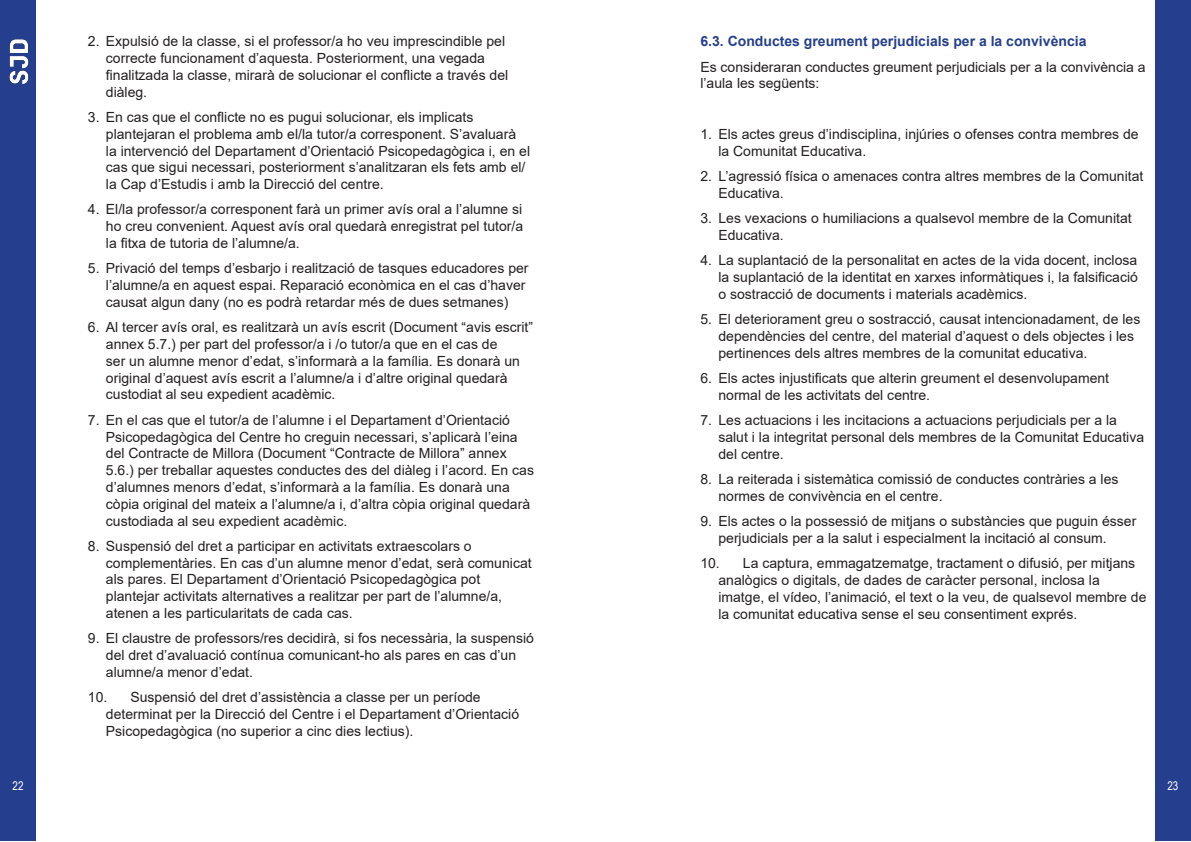
<style>
.page{position:relative;width:1191px;height:842px;background:#fff}
.page>*{position:absolute;margin:0;border:0;box-sizing:border-box;transform-origin:0 0}
.Cuerpo_Texto{font:14px/16.8px "Arial";color:#231f20}
.Cuerpo_Texto-2{font:700 14px "Arial";color:#253f8e}
.t1{font:12px "Arial Narrow";color:#fff}
</style>
<div class="page">
<div style="left:1155px;top:0;width:35px;height:841px;background:#253f8e"></div>
<div style="left:0;top:0;width:36px;height:841px;background:#253f8e"></div>
<img style="left:10px;top:39px;width:19px;height:44px">
<p class="Cuerpo_Texto" style="left:106px;top:33px;width:404px;text-indent:-18px">2. Expulsió de la classe, si el professor/a ho veu imprescindible pel correcte funcionament d’aquesta. Posteriorment, una vegada finalitzada la classe, mirarà de solucionar el conflicte a través del diàleg.</p>
<p class="Cuerpo_Texto" style="left:106px;top:108px;width:426px;text-indent:-18px">3. En cas que el conflicte no es pugui solucionar, els implicats plantejaran el problema amb el/la tutor/a corresponent. S’avaluarà la intervenció del Departament d’Orientació Psicopedagògica i, en el cas que sigui necessari, posteriorment s’analitzaran els fets amb el/ la Cap d’Estudis i amb la Direcció del centre.</p>
<p class="Cuerpo_Texto" style="left:106px;top:201px;width:419px;text-align:justify;text-indent:-18px">4. El/la professor/a corresponent farà un primer avís oral a l’alumne si ho creu convenient. Aquest avís oral quedarà enregistrat pel tutor/a la fitxa de tutoria de l’alumne/a.</p>
<p class="Cuerpo_Texto" style="left:106px;top:260px;width:424px;text-indent:-18px">5. Privació del temps d’esbarjo i realització de tasques educadores per l’alumne/a en aquest espai. Reparació econòmica en el cas d’haver causat algun dany (no es podrà retardar més de dues setmanes)</p>
<p class="Cuerpo_Texto" style="left:106px;top:319px;width:429px;text-indent:-18px">6. Al tercer avís oral, es realitzarà un avís escrit (Document “avis escrit” annex 5.7.) per part del professor/a i /o tutor/a que en el cas de<br>ser un alumne menor d’edat, s’informarà a la família. Es donarà un original d’aquest avís escrit a l’alumne/a i d’altre original quedarà custodiat al seu expedient acadèmic.</p>
<p class="Cuerpo_Texto" style="left:106px;top:411px;width:429px;text-indent:-18px">7. En el cas que el tutor/a de l’alumne i el Departament d’Orientació Psicopedagògica del Centre ho creguin necessari, s’aplicarà l’eina del Contracte de Millora (Document “Contracte de Millora” annex 5.6.) per treballar aquestes conductes des del diàleg i l’acord. En cas d’alumnes menors d’edat, s’informarà a la família. Es donarà una còpia original del mateix a l’alumne/a i, d’altra còpia original quedarà custodiada al seu expedient acadèmic.</p>
<p class="Cuerpo_Texto" style="left:106px;top:537px;width:427px;text-indent:-18px">8. Suspensió del dret a participar en activitats extraescolars o complementàries. En cas d’un alumne menor d’edat, serà comunicat als pares. El Departament d’Orientació Psicopedagògica pot plantejar activitats alternatives a realitzar per part de l’alumne/a, atenen a les particularitats de cada cas.</p>
<p class="Cuerpo_Texto" style="left:106px;top:630px;width:429px;text-indent:-18px">9. El claustre de professors/res decidirà, si fos necessària, la suspensió del dret d’avaluació contínua comunicant-ho als pares en cas d’un alumne/a menor d’edat.</p>
<p class="Cuerpo_Texto" style="left:106px;top:689px;width:415px;text-indent:-18px">10. Suspensió del dret d’assistència a classe per un període determinat per la Direcció del Centre i el Departament d’Orientació<br>Psicopedagògica (no superior a cinc dies lectius).</p>
<p class="Cuerpo_Texto-2" style="left:700px;top:31px;width:387px">6.3. Conductes greument perjudicials per a la convivència</p>
<p class="Cuerpo_Texto" style="left:700px;top:58px;width:447px">Es consideraran conductes greument perjudicials per a la convivència a l’aula les següents:</p>
<p class="Cuerpo_Texto" style="left:718px;top:125px;width:422px;text-indent:-18px">1. Els actes greus d’indisciplina, injúries o ofenses contra membres de la Comunitat Educativa.</p>
<p class="Cuerpo_Texto" style="left:718px;top:168px;width:426px;text-indent:-18px">2. L’agressió física o amenaces contra altres membres de la Comunitat<br>Educativa.</p>
<p class="Cuerpo_Texto" style="left:718px;top:210px;width:415px;text-indent:-18px">3. Les vexacions o humiliacions a qualsevol membre de la Comunitat<br>Educativa.</p>
<p class="Cuerpo_Texto" style="left:718px;top:252px;width:421px;text-align:justify;text-indent:-18px">4. La suplantació de la personalitat en actes de la vida docent, inclosa la suplantació de la identitat en xarxes informàtiques i, la falsificació o sostracció de documents i materials acadèmics.</p>
<p class="Cuerpo_Texto" style="left:718px;top:311px;width:423px;text-indent:-18px">5. El deteriorament greu o sostracció, causat intencionadament, de les dependències del centre, del material d’aquest o dels objectes i les pertinences dels altres membres de la comunitat educativa.</p>
<p class="Cuerpo_Texto" style="left:718px;top:370px;width:392px;text-indent:-18px">6. Els actes injustificats que alterin greument el desenvolupament normal de les activitats del centre.</p>
<p class="Cuerpo_Texto" style="left:718px;top:412px;width:427px;text-indent:-18px">7. Les actuacions i les incitacions a actuacions perjudicials per a la salut i la integritat personal dels membres de la Comunitat Educativa del centre.</p>
<p class="Cuerpo_Texto" style="left:718px;top:471px;width:401px;text-indent:-18px">8. La reiterada i sistemàtica comissió de conductes contràries a les normes de convivència en el centre.</p>
<p class="Cuerpo_Texto" style="left:718px;top:513px;width:419px;text-indent:-18px">9. Els actes o la possessió de mitjans o substàncies que puguin ésser perjudicials per a la salut i especialment la incitació al consum.</p>
<p class="Cuerpo_Texto" style="left:718px;top:555px;width:429px;text-indent:-18px">10. La captura, emmagatzematge, tractament o difusió, per mitjans analògics o digitals, de dades de caràcter personal, inclosa la imatge, el vídeo, l’animació, el text o la veu, de qualsevol membre de la comunitat educativa sense el seu consentiment exprés.</p>
<p class="t1" style="left:13px;top:777px;width:12px">22</p>
<p class="t1" style="left:1167px;top:777px;width:12px">23</p>
</div>
